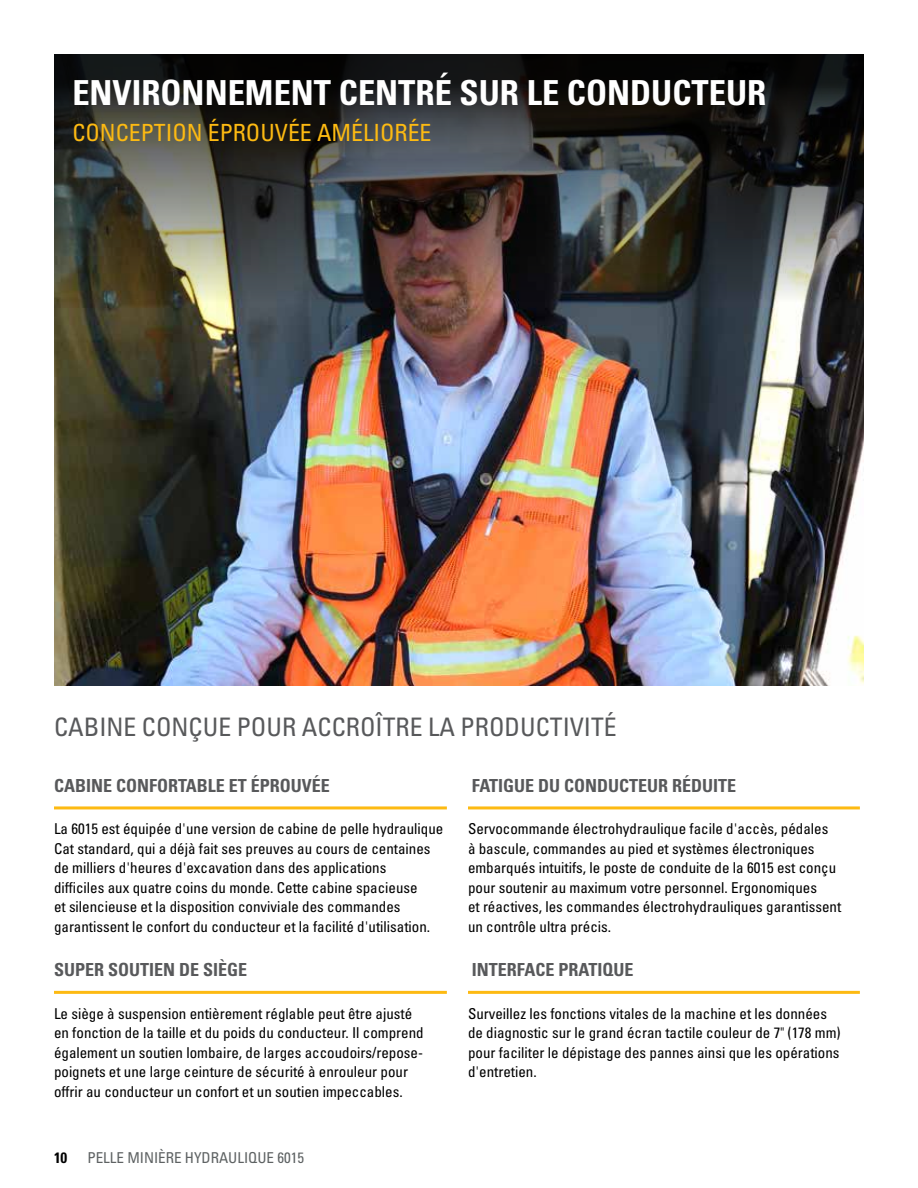
<style>
.page{position:relative;width:918px;height:1188px;background:#fff}
.page>*{position:absolute;margin:0;border:0;box-sizing:border-box;transform-origin:0 0}
.Headline_small_white{font:34.5px "Univers LTCYR 67 Bold Cond";color:#fff}
.Headline_small_gray{font:condensed 25.5px "Univers LTCYR 57";color:#58595b}
.Subhead_small_yellow{font:condensed 23.7px "Univers LTCYR 57";color:#fdba12}
.Subhead_small_gray{font:18px "Univers LTCYR 67 Bold Cond";color:#58595b}
.Body_copy{font:condensed 15px/19.5px "Univers LTCYR 57";color:#000}
.t1{font:condensed 15px "Univers LTCYR 57";color:#5e6263}
.t2{font:15px "Univers LTCYR 67 Bold Cond";color:#000}
</style>
<div class="page">
<img style="left:54px;top:54px;width:810px;height:632px">
<hr style="left:54px;top:806px;width:393px;height:3px;background:#fdba12">
<hr style="left:54px;top:991px;width:393px;height:3px;background:#fdba12">
<hr style="left:468px;top:806px;width:392px;height:3px;background:#fdba12">
<hr style="left:468px;top:991px;width:392px;height:3px;background:#fdba12">
<p class="Headline_small_white" style="left:72px;top:72px;width:695px">ENVIRONNEMENT CENTRÉ SUR LE CONDUCTEUR</p>
<p class="Subhead_small_yellow" style="left:72px;top:118px;width:361px">CONCEPTION ÉPROUVÉE AMÉLIORÉE</p>
<p class="Headline_small_gray" style="left:54px;top:711px;width:564px">CABINE CONÇUE POUR ACCROÎTRE LA PRODUCTIVITÉ</p>
<p class="Subhead_small_gray" style="left:54px;top:775px;width:277px">CABINE CONFORTABLE ET ÉPROUVÉE</p>
<p class="Subhead_small_gray" style="left:472px;top:775px;width:266px">FATIGUE DU CONDUCTEUR RÉDUITE</p>
<p class="Body_copy" style="left:54px;top:819px;width:391px">La 6015 est équipée d'une version de cabine de pelle hydraulique Cat standard, qui a déjà fait ses preuves au cours de centaines de milliers d'heures d'excavation dans des applications<br>difficiles aux quatre coins du monde. Cette cabine spacieuse<br>et silencieuse et la disposition conviviale des commandes garantissent le confort du conducteur et la facilité d'utilisation.</p>
<p class="Body_copy" style="left:468px;top:819px;width:375px">Servocommande électrohydraulique facile d'accès, pédales<br>à bascule, commandes au pied et systèmes électroniques embarqués intuitifs, le poste de conduite de la 6015 est conçu pour soutenir au maximum votre personnel. Ergonomiques<br>et réactives, les commandes électrohydrauliques garantissent un contrôle ultra précis.</p>
<p class="Subhead_small_gray" style="left:54px;top:959px;width:195px">SUPER SOUTIEN DE SIÈGE</p>
<p class="Subhead_small_gray" style="left:472px;top:959px;width:163px">INTERFACE PRATIQUE</p>
<p class="Body_copy" style="left:54px;top:1003px;width:371px">Le siège à suspension entièrement réglable peut être ajusté en fonction de la taille et du poids du conducteur. Il comprend également un soutien lombaire, de larges accoudoirs/repose&shy;poignets et une large ceinture de sécurité à enrouleur pour offrir au conducteur un confort et un soutien impeccables.</p>
<p class="Body_copy" style="left:468px;top:1003px;width:374px">Surveillez les fonctions vitales de la machine et les données de diagnostic sur le grand écran tactile couleur de 7" (178 mm) pour faciliter le dépistage des pannes ainsi que les opérations d'entretien.</p>
<p class="t2" style="left:54px;top:1148px;width:15px">10</p>
<p class="t1" style="left:87px;top:1148px;width:218px">PELLE MINIÈRE HYDRAULIQUE 6015</p>
</div>
